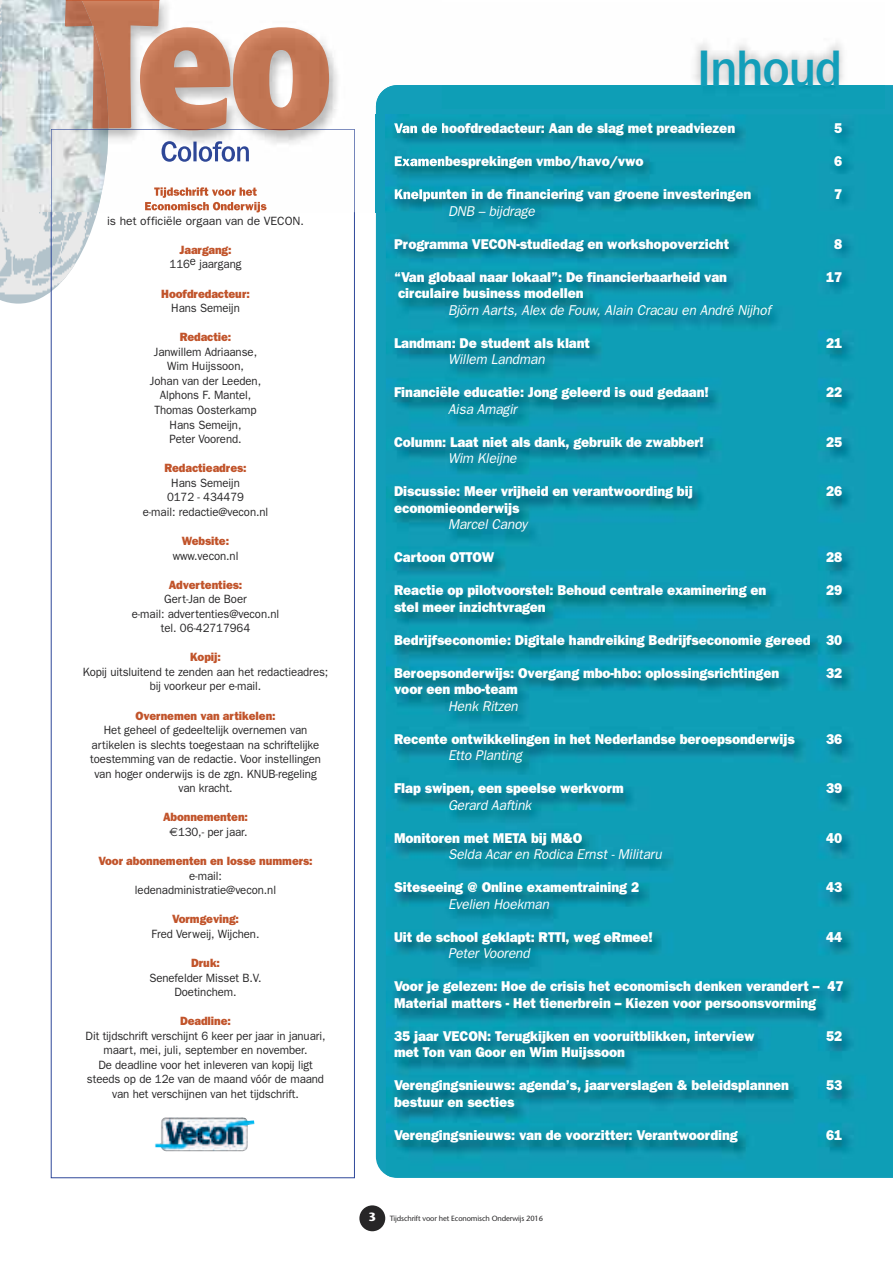
<style>
.page{position:relative;width:893px;height:1263px;background:#fff}
.page>*{position:absolute;margin:0;border:0;box-sizing:border-box;transform-origin:0 0}
.t1{font:500 51px "Franklin Gothic IT Cby BT";letter-spacing:-.01em;color:#139eb9;scale:.95 1}
.t2{font:800 14.25px/16.5px "Franklin Gothic";letter-spacing:-.005em;color:#fff;scale:.95 1}
.t3{font:italic 14.25px "Franklin Gothic";letter-spacing:-.005em;color:#fff;scale:.95 1}
.t4{font:12px/14.5px "Franklin Gothic";letter-spacing:-.005em;color:#272627;text-align:center;scale:.95 1}
.t5{font:800 12px/14.5px "Franklin Gothic";letter-spacing:-.005em;color:#c1542b;text-align:center;scale:.95 1}
.t6{font:12px "Franklin Gothic";letter-spacing:-.005em;color:#272627}
.t7{font:7.5px "Stone Sans";letter-spacing:-.015em;color:#272627}
.s1{font-family:"Euro Sans";font-weight:400;color:#272627}
.s2{font-weight:400;color:#272627}
.s3{font-weight:700;font-size:12px;color:#fff}
</style>
<div class="page">
<div style="left:376px;top:85px;width:517px;height:1093px;background:#139eb9"></div>
<div style="left:359px;top:1205px;width:26px;height:26px;background:#272627;border-radius:50%"></div>
<img style="left:386px;top:114px;width:507px;height:1062px">
<img style="left:442px;top:43px;width:442px;height:66px">
<img style="left:155px;top:1117px;width:99px;height:34px">
<img style="left:160px;top:1px;width:216px;height:211px">
<img style="left:376px;top:85px;width:66px;height:127px">
<img style="left:394px;top:123px;width:45px;height:10px">
<img style="left:395px;top:156px;width:47px;height:12px">
<img style="left:395px;top:189px;width:47px;height:12px">
<img style="left:108px;top:129px;width:247px;height:83px">
<img style="left:162px;top:141px;width:87px;height:21px">
<img style="left:154px;top:187px;width:98px;height:11px">
<img style="left:145px;top:202px;width:95px;height:8px">
<img style="left:108px;top:0;width:52px;height:129px">
<img style="left:176px;top:130px;width:120px;height:1px">
<img style="left:140px;top:27px;width:189px;height:102px">
<img style="left:175px;top:129px;width:123px;height:1px">
<img style="left:108px;top:0;width:51px;height:1px">
<svg style="left:0;top:0;width:108px;height:304px;background:#d5d6d6"></svg>
<p class="t6" style="left:107px;top:214px;width:198px">is het officiële orgaan van de VECON.</p>
<p class="t5" style="left:179px;top:242px;width:56px">Jaargang:</p>
<p class="t4" style="left:170px;top:257px;width:77px">116e jaargang</p>
<p class="t5" style="left:161px;top:286px;width:95px">Hoofdredacteur:</p>
<p class="t4" style="left:171px;top:301px;width:74px">Hans Semeijn</p>
<p class="t5" style="left:180px;top:330px;width:56px">Redactie:</p>
<p class="t4" style="left:150px;top:344px;width:119px">Janwillem Adriaanse,<br>Wim Huijssoon,<br>Johan van der Leeden,<br>Alphons F. Mantel,<br>Thomas Oosterkamp<br>Hans Semeijn,<br>Peter Voorend.</p>
<p class="t5" style="left:164px;top:461px;width:88px">Redactieadres:</p>
<p class="t4" style="left:143px;top:475px;width:134px">Hans Semeijn<br>0172 - 434479<br>e-mail: redactie@vecon.nl</p>
<p class="t5" style="left:182px;top:533px;width:51px">Website:</p>
<p class="t4" style="left:173px;top:548px;width:71px">www.vecon.nl</p>
<p class="t5" style="left:169px;top:577px;width:79px">Advertenties:</p>
<p class="t4" style="left:132px;top:592px;width:157px">Gert-Jan de Boer<br>e-mail: advertenties@vecon.nl tel. 06-42717964</p>
<p class="t5" style="left:190px;top:650px;width:34px">Kopij:</p>
<p class="t4" style="left:83px;top:664px;width:260px">Kopij uitsluitend te zenden aan het redactieadres; bij voorkeur per e-mail.</p>
<p class="t5" style="left:135px;top:708px;width:149px">Overnemen van artikelen:</p>
<p class="t4" style="left:90px;top:723px;width:245px">Het geheel of gedeeltelijk overnemen van artikelen is slechts toegestaan na schriftelijke toestemming van de redactie. Voor instellingen van hoger onderwijs is de zgn. KNUB-regeling van kracht.</p>
<p class="t5" style="left:163px;top:810px;width:91px">Abonnementen: <span class="s1">€</span><span class="s2">130,- per jaar.</span></p>
<p class="t5" style="left:98px;top:854px;width:227px">Voor abonnementen en losse nummers:</p>
<p class="t4" style="left:135px;top:868px;width:150px">e-mail: ledenadministratie@vecon.nl</p>
<p class="t5" style="left:172px;top:912px;width:72px">Vormgeving:</p>
<p class="t4" style="left:152px;top:926px;width:115px">Fred Verweij, Wijchen.</p>
<p class="t5" style="left:191px;top:955px;width:32px">Druk:</p>
<p class="t4" style="left:149px;top:970px;width:120px">Senefelder Misset B.V.<br>Doetinchem.</p>
<p class="t5" style="left:180px;top:1014px;width:55px">Deadline:</p>
<p class="t4" style="left:86px;top:1028px;width:254px">Dit tijdschrift verschijnt 6 keer per jaar in januari, maart, mei, juli, september en november.<br>De deadline voor het inleveren van kopij ligt steeds op de 12e van de maand vóór de maand van het verschijnen van het tijdschrift.</p>
<h1 class="t1" style="left:698px;top:51px;width:153px">Inhoud</h1>
<p class="t2" style="left:394px;top:120px;width:361px">Van de hoofdredacteur: Aan de slag met preadviezen</p>
<p class="t2" style="left:834px;top:120px;width:10px">5</p>
<p class="t2" style="left:394px;top:153px;width:264px">Examenbesprekingen vmbo/havo/vwo</p>
<p class="t2" style="left:834px;top:153px;width:10px">6</p>
<p class="t2" style="left:394px;top:186px;width:377px">Knelpunten in de financiering van groene investeringen</p>
<p class="t2" style="left:834px;top:186px;width:10px">7</p>
<p class="t3" style="left:448px;top:202px;width:93px">DNB – bijdrage</p>
<p class="t2" style="left:394px;top:235px;width:354px">Programma VECON-studiedag en workshopoverzicht</p>
<p class="t2" style="left:834px;top:235px;width:10px">8</p>
<p class="t2" style="left:394px;top:268px;width:352px">“Van globaal naar lokaal”: De financierbaarheid van</p>
<p class="t2" style="left:826px;top:268px;width:19px">17</p>
<p class="t2" style="left:398px;top:285px;width:197px">circulaire business modellen</p>
<p class="t3" style="left:448px;top:301px;width:341px">Björn Aarts, Alex de Fouw, Alain Cracau en André Nijhof</p>
<p class="t2" style="left:394px;top:334px;width:208px">Landman: De student als klant</p>
<p class="t2" style="left:826px;top:334px;width:19px">21</p>
<p class="t3" style="left:448px;top:351px;width:103px">Willem Landman</p>
<p class="t2" style="left:394px;top:384px;width:333px">Financiële educatie: Jong geleerd is oud gedaan!</p>
<p class="t2" style="left:826px;top:384px;width:19px">22</p>
<p class="t3" style="left:448px;top:400px;width:74px">Aisa Amagir</p>
<p class="t2" style="left:394px;top:433px;width:328px">Column: Laat niet als dank, gebruik de zwabber!</p>
<p class="t2" style="left:826px;top:433px;width:19px">25</p>
<p class="t3" style="left:448px;top:450px;width:74px">Wim Kleijne</p>
<p class="t2" style="left:394px;top:483px;width:316px">Discussie: Meer vrijheid en verantwoording bij</p>
<p class="t2" style="left:826px;top:483px;width:19px">26</p>
<p class="t2" style="left:394px;top:499px;width:134px">economieonderwijs</p>
<p class="t3" style="left:448px;top:516px;width:85px">Marcel Canoy</p>
<p class="t2" style="left:394px;top:549px;width:107px">Cartoon OTTOW</p>
<p class="t2" style="left:826px;top:549px;width:19px">28</p>
<p class="t2" style="left:394px;top:582px;width:393px">Reactie op pilotvoorstel: Behoud centrale examinering en</p>
<p class="t2" style="left:826px;top:582px;width:19px">29</p>
<p class="t2" style="left:394px;top:598px;width:161px">stel meer inzichtvragen</p>
<p class="t2" style="left:394px;top:631px;width:473px">Bedrijfseconomie: Digitale handreiking Bedrijfseconomie gereed 30</p>
<p class="t2" style="left:394px;top:664px;width:407px">Beroepsonderwijs: Overgang mbo-hbo: oplossingsrichtingen</p>
<p class="t2" style="left:826px;top:664px;width:19px">32</p>
<p class="t2" style="left:394px;top:681px;width:132px">voor een mbo-team</p>
<p class="t3" style="left:448px;top:697px;width:75px">Henk Ritzen</p>
<p class="t2" style="left:394px;top:730px;width:423px">Recente ontwikkelingen in het Nederlandse beroepsonderwijs</p>
<p class="t2" style="left:826px;top:730px;width:19px">36</p>
<p class="t3" style="left:448px;top:747px;width:79px">Etto Planting</p>
<p class="t2" style="left:394px;top:780px;width:243px">Flap swipen, een speelse werkvorm</p>
<p class="t2" style="left:826px;top:780px;width:19px">39</p>
<p class="t3" style="left:448px;top:796px;width:89px">Gerard Aaftink</p>
<p class="t2" style="left:394px;top:829px;width:200px">Monitoren met META bij M&amp;O</p>
<p class="t2" style="left:826px;top:829px;width:19px">40</p>
<p class="t3" style="left:448px;top:846px;width:227px">Selda Acar en Rodica Ernst - Militaru</p>
<p class="t2" style="left:394px;top:879px;width:259px">Siteseeing @ Online examentraining 2</p>
<p class="t2" style="left:826px;top:879px;width:19px">43</p>
<p class="t3" style="left:448px;top:895px;width:108px">Evelien Hoekman</p>
<p class="t2" style="left:394px;top:928px;width:274px">Uit de school geklapt: RTTI, weg eRmee!</p>
<p class="t2" style="left:826px;top:928px;width:19px">44</p>
<p class="t3" style="left:448px;top:945px;width:88px">Peter Voorend</p>
<p class="t2" style="left:394px;top:978px;width:475px">Voor je gelezen: Hoe de crisis het economisch denken verandert – 47<br>Material matters - Het tienerbrein – Kiezen voor persoonsvorming</p>
<p class="t2" style="left:394px;top:1027px;width:381px">35 jaar VECON: Terugkijken en vooruitblikken, interview</p>
<p class="t2" style="left:826px;top:1027px;width:19px">52</p>
<p class="t2" style="left:394px;top:1044px;width:245px">met Ton van Goor en Wim Huijssoon</p>
<p class="t2" style="left:394px;top:1077px;width:417px">Verengingsnieuws: agenda’s, jaarverslagen &amp; beleidsplannen</p>
<p class="t2" style="left:826px;top:1077px;width:19px">53</p>
<p class="t2" style="left:394px;top:1093px;width:128px">bestuur en secties</p>
<p class="t2" style="left:394px;top:1126px;width:363px">Verengingsnieuws: van de voorzitter: Verantwoording</p>
<p class="t2" style="left:826px;top:1126px;width:19px">61</p>
<p class="t7" style="left:368px;top:1215px;width:176px"><span class="s3">3</span> Tijdschrift voor het Economisch Onderwijs 2016</p>
</div>
